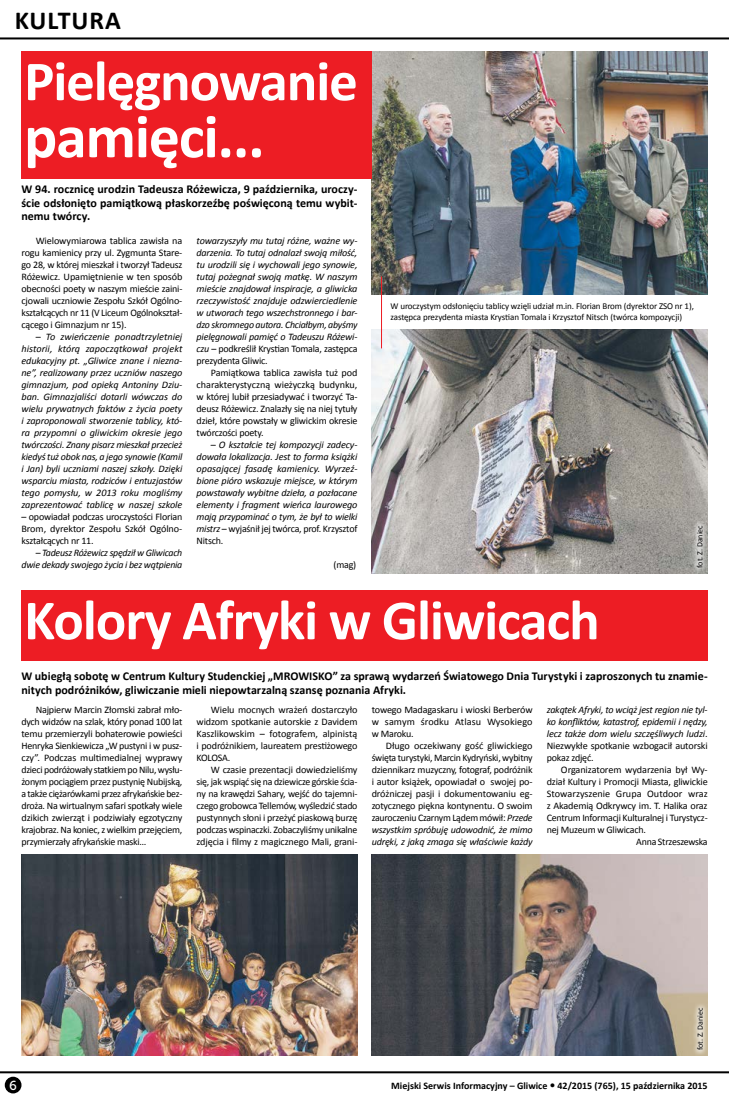
<style>
.page{position:relative;width:729px;height:1098px;background:#fff}
.page>*{position:absolute;margin:0;border:0;box-sizing:border-box;transform-origin:0 0}
.t1{font:700 62px "Calibri";letter-spacing:-.02em;color:#fff}
.t2{font:700 57px "Calibri";letter-spacing:-.02em;color:#fff}
.t3{font:700 26px "Calibri";color:#000}
.t4{font:13px "Museo Sans 500";color:#fff}
.t5{font:700 12px/13.5px "Calibri";color:#000;text-align:justify}
.t6{font:10px/12px "Calibri";letter-spacing:-.02em;color:#000;text-align:justify}
.t7{font:italic 10px/12px "Calibri";letter-spacing:-.02em;color:#000;text-align:justify}
.t8{font:700 10px "Calibri";color:#000}
.t9{font:10px "Calibri";letter-spacing:.005em;color:#000}
.t10{font:9px/10.8px "Calibri";letter-spacing:-.01em;color:#000}
.t11{font:8px "Calibri";color:#000}
.s1{font-style:normal}
.s2{font-style:italic}
</style>
<div class="page">
<hr style="left:0;top:1070px;width:729px;height:2px;background:#000">
<div style="left:5px;top:1076px;width:16px;height:16px;background:#000;border-radius:50%"></div>
<hr style="left:0;top:37px;width:729px;height:2px;background:#000">
<img style="left:371px;top:51px;width:336px;height:243px">
<img style="left:371px;top:329px;width:336px;height:244px">
<hr style="left:381px;top:276px;width:1px;height:72px;background:#ed1d24">
<div style="left:21px;top:51px;width:350px;height:128px;background:#ed1d24"></div>
<div style="left:21px;top:590px;width:686px;height:70px;background:#ed1d24"></div>
<img style="left:371px;top:854px;width:336px;height:200px">
<img style="left:21px;top:854px;width:337px;height:200px">
<div style="left:690px;top:519px;width:18px;height:54px;background:#fff;opacity:.75"></div>
<div style="left:691px;top:1001px;width:17px;height:54px;background:#fff;opacity:.75"></div>
<h3 class="t3" style="left:15px;top:4px;width:31px">kultur</h3>
<h3 class="t3" style="left:105px;top:4px;width:17px">a</h3>
<h2 class="t2" style="left:24px;top:45px;width:335px">Pielęgnowanie</h2>
<h1 class="t1" style="left:24px;top:97px;width:242px">pamięci...</h1>
<p class="t5" style="left:21px;top:183px;width:337px">W 94. rocznicę urodzin Tadeusza Różewicza, 9 października, uroczy&shy;ście odsłonięto pamiątkową płaskorzeźbę poświęconą temu wybit&shy;nemu twórcy.</p>
<p class="t6" style="left:21px;top:235px;width:162px;text-indent:14px">Wielowymiarowa tablica zawisła na rogu kamienicy przy ul. Zygmunta Stare&shy;go 28, w której mieszkał i tworzył Tadeusz Różewicz. Upamiętnienie w ten sposób obecności poety w naszym mieście zaini&shy;cjowali uczniowie Zespołu Szkół Ogólno&shy;kształcących nr 11 (V Liceum Ogólnokształ&shy;cącego i Gimnazjum nr 15).</p>
<p class="t7" style="left:21px;top:330px;width:162px;text-indent:14px"><span class="s1">–</span> To zwieńczenie ponadtrzyletniej historii, którą zapoczątkował projekt edukacyjny pt. „Gliwice znane i niezna&shy;ne”, realizowany przez uczniów naszego gimnazjum, pod opieką Antoniny Dziu&shy;ban. Gimnazjaliści dotarli wówczas do wielu prywatnych faktów z życia poety i zaproponowali stworzenie tablicy, któ&shy;ra przypomni o gliwickim okresie jego twórczości. Znany pisarz mieszkał przecież kiedyś tuż obok nas, a jego synowie (Kamil i Jan) byli uczniami naszej szkoły. Dzięki wsparciu miasta, rodziców i entuzjastów tego pomysłu, w 2013 roku mogliśmy zaprezentować tablicę w naszej szkole</p>
<p class="t6" style="left:21px;top:511px;width:162px">– opowiadał podczas uroczystości Florian Brom, dyrektor Zespołu Szkół Ogólno&shy;kształcących nr 11.</p>
<p class="t7" style="left:21px;top:546px;width:162px;text-align:right"><span class="s1">–</span> Tadeusz Różewicz spędził w Gliwicach dwie dekady swojego życia i bez wątpienia</p>
<p class="t7" style="left:196px;top:234px;width:162px">towarzyszyły mu tutaj różne, ważne wy&shy;darzenia. To tutaj odnalazł swoją miłość, tu urodzili się i wychowali jego synowie, tutaj pożegnał swoją matkę. W naszym mieście znajdował inspiracje, a gliwicka rzeczywistość znajduje odzwierciedlenie w utworach tego wszechstronnego i bar&shy;dzo skromnego autora. Chciałbym, abyśmy pielęgnowali pamięć o Tadeuszu Różewi&shy;czu <span class="s1">– podkreślił Krystian Tomala, zastępca prezydenta Gliwic.</span></p>
<p class="t6" style="left:196px;top:367px;width:162px;text-indent:14px">Pamiątkowa tablica zawisła tuż pod charakterystyczną wieżyczką budynku, w której lubił przesiadywać i tworzyć Ta&shy;deusz Różewicz. Znalazły się na niej tytuły dzieł, które powstały w gliwickim okresie twórczości poety.</p>
<p class="t7" style="left:196px;top:438px;width:162px;text-indent:14px"><span class="s1">–</span> O kształcie tej kompozycji zadecy&shy;dowała lokalizacja. Jest to forma książki opasającej fasadę kamienicy. Wyrzeź&shy;bione pióro wskazuje miejsce, w którym powstawały wybitne dzieła, a pozłacane elementy i fragment wieńca laurowego mają przypominać o tym, że był to wielki mistrz <span class="s1">– wyjaśnił jej twórca, prof. Krzysztof Nitsch.</span></p>
<p class="t6" style="left:333px;top:559px;width:24px">(mag)</p>
<p class="t10" style="left:390px;top:300px;width:305px">W uroczystym odsłonięciu tablicy wzięli udział m.in. Florian Brom (dyrektor ZSO nr 1), zastępca prezydenta miasta Krystian Tomala i Krzysztof Nitsch (twórca kompozycji)</p>
<p class="t11" style="left:694px;top:567px;width:44px;rotate:-90deg">fot. Z. Daniec</p>
<h2 class="t2" style="left:24px;top:583px;width:577px">Kolory Afryki w Gliwicach</h2>
<p class="t5" style="left:21px;top:669px;width:687px">W ubiegłą sobotę w Centrum Kultury Studenckiej „MROWISKO” za sprawą wydarzeń Światowego Dnia Turystyki i zaproszonych tu znamie&shy;nitych podróżników, gliwiczanie mieli niepowtarzalną szansę poznania Afryki.</p>
<p class="t6" style="left:21px;top:703px;width:162px;text-indent:14px">Najpierw Marcin Złomski zabrał mło&shy;dych widzów na szlak, który ponad 100 lat temu przemierzyli bohaterowie powieści Henryka Sienkiewicza „W pustyni i w pusz&shy;czy”. Podczas multimedialnej wyprawy dzieci podróżowały statkiem po Nilu, wysłu&shy;żonym pociągiem przez pustynię Nubijską, a także ciężarówkami przez afrykańskie bez&shy;droża. Na wirtualnym safari spotkały wiele dzikich zwierząt i podziwiały egzotyczny krajobraz. Na koniec, z wielkim przejęciem, przymierzały afrykańskie maski…</p>
<p class="t6" style="left:196px;top:703px;width:162px;text-indent:14px">Wielu mocnych wrażeń dostarczyło widzom spotkanie autorskie z Davidem Kaszlikowskim – fotografem, alpinistą i podróżnikiem, laureatem prestiżowego KOLOSA.</p>
<p class="t6" style="left:371px;top:703px;width:162px">towego Madagaskaru i wioski Berberów w samym środku Atlasu Wysokiego w Maroku.</p>
<p class="t6" style="left:371px;top:739px;width:162px;text-indent:14px">Długo oczekiwany gość gliwickiego święta turystyki, Marcin Kydryński, wybitny dziennikarz muzyczny, fotograf, podróżnik i autor książek, opowiadał o swojej po&shy;dróżniczej pasji i dokumentowaniu eg&shy;zotycznego piękna kontynentu. O swoim zauroczeniu Czarnym Lądem mówił: <span class="s2">Przede wszystkim spróbuję udowodnić, że mimo udręki, z jaką zmaga się właściwie każdy</span></p>
<p class="t7" style="left:546px;top:702px;width:162px">zakątek Afryki, to wciąż jest region nie tyl&shy;ko konfliktów, katastrof, epidemii i nędzy, lecz także dom wielu szczęśliwych ludzi<span class="s1">.<br>Niezwykłe spotkanie wzbogacił autorski pokaz zdjęć.</span></p>
<p class="t6" style="left:561px;top:763px;width:148px">Organizatorem wydarzenia był Wy-</p>
<p class="t6" style="left:546px;top:775px;width:162px">dział Kultury i Promocji Miasta, gliwickie</p>
<p class="t9" style="left:546px;top:786px;width:162px">Stowarzyszenie Grupa Outdoor wraz</p>
<p class="t6" style="left:546px;top:799px;width:162px">z Akademią Odkrywcy im. T. Halika oraz</p>
<p class="t6" style="left:546px;top:811px;width:162px">Centrum Informacji Kulturalnej i Turystycz-</p>
<p class="t6" style="left:546px;top:823px;width:101px">nej Muzeum w Gliwicach.</p>
<p class="t6" style="left:636px;top:835px;width:73px">Anna Strzeszewska</p>
<p class="t6" style="left:196px;top:763px;width:162px;text-indent:14px">W czasie prezentacji dowiedzieliśmy się, jak wspiąć się na dziewicze górskie ścia&shy;ny na krawędzi Sahary, wejść do tajemni&shy;czego grobowca Tellemów, wyśledzić stado pustynnych słoni i przeżyć piaskową burzę podczas wspinaczki. Zobaczyliśmy unikalne zdjęcia i filmy z magicznego Mali, grani-</p>
<p class="t11" style="left:695px;top:1050px;width:44px;rotate:-90deg">fot. Z. Daniec</p>
<h3 class="t4" style="left:9px;top:1077px;width:9px">6</h3>
<p class="t8" style="left:391px;top:1078px;width:318px">Miejski Serwis Informacyjny – Gliwice 42/2015 (765), 15 października 2015</p>
</div>
